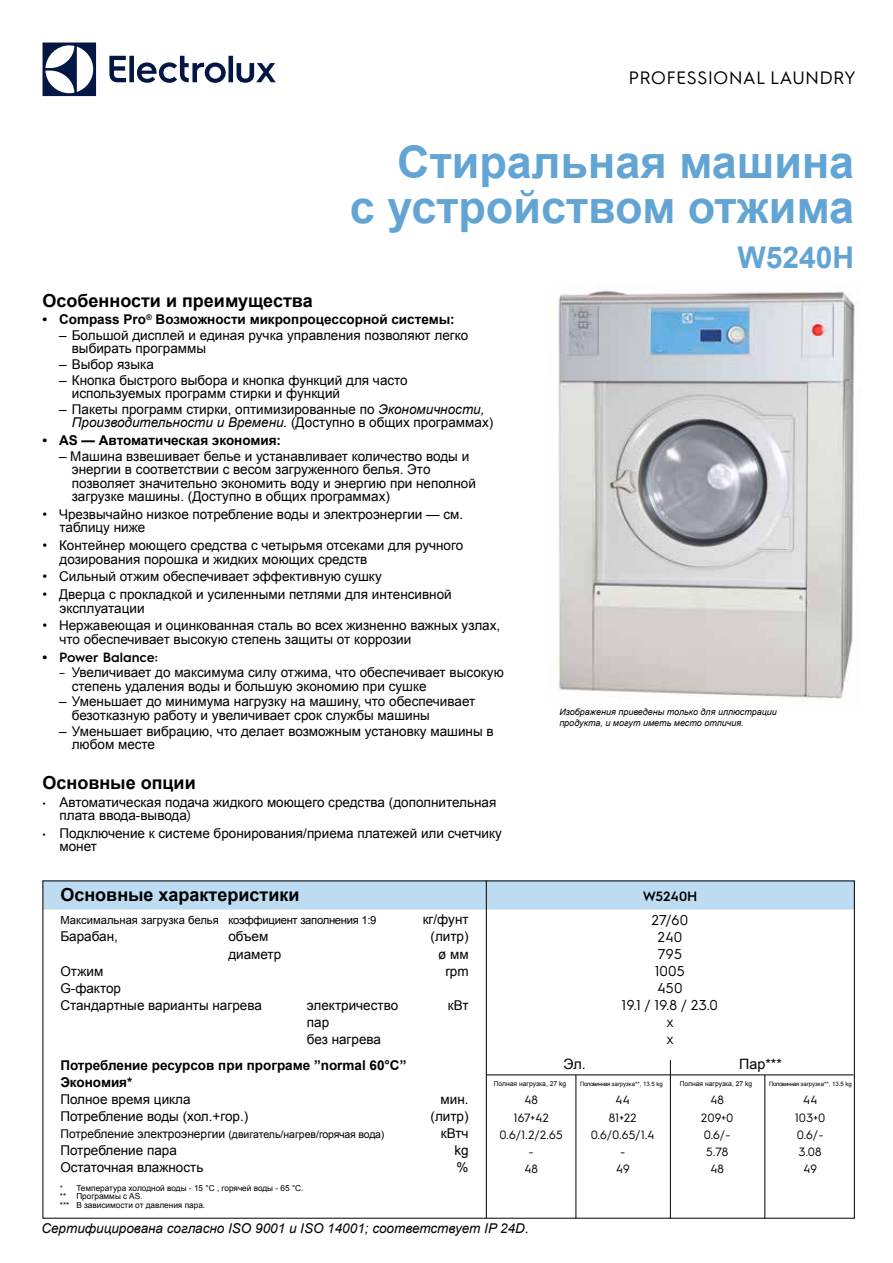
<style>
.page{position:relative;width:893px;height:1263px;background:#fff}
.page>*{position:absolute;margin:0;border:0;box-sizing:border-box;transform-origin:0 0}
.t1{font:700 45px/45px "Arial WGL";color:#62a4d3;text-align:right}
.t2{font:700 30px "Arial WGL";color:#62a4d3}
.t3{font:700 18px "Arial WGL";color:#000}
.t4{font:18px "Electrolux Sans";color:#000}
.t5{font:700 18px "Arial";color:#000}
.t6{font:14.25px/17.1px "Electrolux Sans";color:#000;text-align:center}
.t7{font:14.25px "Arial WGL";color:#000}
.t8{font:13.5px/13.5px "Arial";color:#000}
.t9{font:13.5px/13.5px "Arial WGL";color:#000}
.t10{font:italic 13.5px/13.5px "Arial";color:#000}
.t11{font:700 13.5px "Arial";color:#000}
.t12{font:italic 13.5px "Arial WGL";color:#000}
.t13{font:700 13.5px/17.1px "Arial WGL";color:#000}
.t14{font:600 13.5px "Electrolux Sans";color:#000}
.t15{font:12px "Electrolux Sans";color:#000}
.t16{font:12px "Arial WGL";color:#000}
.t17{font:11.25px "Arial WGL";letter-spacing:-.01em;color:#000}
.t18{font:italic 9px/10.8px "Arial WGL";color:#000}
.t19{font:8.25px "Arial";color:#000}
.t20{font:8.25px "Arial WGL";color:#000}
.t21{font:6.75px "Arial WGL";color:#000}
.t22{font:6px "Arial WGL";letter-spacing:-.035em;color:#000}
.s1{font-style:normal}
.s2{font-family:"Arial WGL";font-style:normal}
.s3{font-family:"Arial"}
.s4{font-family:"Arial";font-weight:700}
.s5{font-family:"Electrolux Sans"}
.s6{font-size:10.5px}
.s7{font-family:"Arial";font-size:10.5px}
</style>
<div class="page">
<svg style="left:43px;top:43px;width:53px;height:53px"></svg>
<svg style="left:109px;top:56px;width:167px;height:27px"></svg>
<img style="left:558px;top:290px;width:297px;height:409px">
<div style="left:45px;top:882px;width:808px;height:27px;background:#bddbf1"></div>
<hr style="left:486px;top:880px;width:1px;height:338px;background:#000">
<hr style="left:486px;top:1074px;width:368px;height:1px;background:#000">
<hr style="left:575px;top:1075px;width:1px;height:143px;background:#000">
<hr style="left:670px;top:1060px;width:1px;height:158px;background:#000">
<hr style="left:764px;top:1075px;width:1px;height:143px;background:#000">
<h3 class="t4" style="left:629px;top:65px;width:229px">PROFESSIONAL LAUNDRY</h3>
<h1 class="t1" style="left:350px;top:141px;width:506px">Стиральная машина<br>с устройством отжима</h1>
<h2 class="t2" style="left:737px;top:238px;width:118px">W5240H</h2>
<h3 class="t3" style="left:42px;top:288px;width:272px">Особенности и преимущества</h3>
<p class="t11" style="left:42px;top:311px;width:414px">• Compass Pro<sup>®</sup> Возможности микропроцессорной системы:</p>
<p class="t8" style="left:72px;top:329px;width:398px;text-indent:-13px">– Большой дисплей и единая ручка управления позволяют легко выбирать программы</p>
<p class="t8" style="left:59px;top:358px;width:96px">– Выбор языка</p>
<p class="t8" style="left:72px;top:373px;width:337px;text-indent:-13px">– Кнопка быстрого выбора и кнопка функций для часто используемых программ стирки и функций</p>
<p class="t10" style="left:72px;top:402px;width:423px;text-indent:-13px"><span class="s1">– Пакеты программ стирки, оптимизированные по</span> Экономичности,<br>Производительности и Времени. <span class="s2">(Доступно в общих программах)</span></p>
<p class="t11" style="left:42px;top:431px;width:240px">• AS — Автоматическая экономия:</p>
<p class="t8" style="left:72px;top:449px;width:406px;text-indent:-13px">– Машина взвешивает белье и устанавливает количество воды и энергии в соответствии с весом загруженного белья. Это позволяет значительно экономить воду и энергию при неполной</p>
<p class="t9" style="left:72px;top:490px;width:320px"><span class="s3">загрузке машины.</span> (Доступно в общих программах)</p>
<p class="t8" style="left:59px;top:508px;width:405px;text-indent:-17px">• Чрезвычайно низкое потребление воды и электроэнергии — см. таблицу ниже</p>
<p class="t8" style="left:59px;top:539px;width:405px;text-indent:-17px">• Контейнер моющего средства с четырьмя отсеками для ручного дозирования порошка и жидких моющих средств</p>
<p class="t8" style="left:42px;top:570px;width:341px">• Сильный отжим обеспечивает эффективную сушку</p>
<p class="t8" style="left:59px;top:588px;width:394px;text-indent:-17px">• Дверца с прокладкой и усиленными петлями для интенсивной эксплуатации</p>
<p class="t8" style="left:59px;top:619px;width:442px;text-indent:-17px">• Нержавеющая и оцинкованная сталь во всех жизненно важных узлах, что обеспечивает высокую степень защиты от коррозии</p>
<p class="t14" style="left:42px;top:647px;width:117px"><span class="s4">•</span> Power Balance:</p>
<p class="t8" style="left:72px;top:666px;width:433px;text-indent:-13px"><span class="s5">–</span> Увеличивает до максимума силу отжима, что обеспечивает высокую степень удаления воды и большую экономию при сушке</p>
<p class="t8" style="left:72px;top:695px;width:405px;text-indent:-13px">– Уменьшает до минимума нагрузку на машину, что обеспечивает безотказную работу и увеличивает срок службы машины</p>
<p class="t8" style="left:72px;top:724px;width:423px;text-indent:-13px">– Уменьшает вибрацию, что делает возможным установку машины в любом месте</p>
<h3 class="t5" style="left:42px;top:770px;width:155px">Основные опции</h3>
<p class="t9" style="left:59px;top:795px;width:438px;text-indent:-17px"><span class="s5">•</span> Автоматическая подача жидкого моющего средства (дополнительная плата ввода-вывода<span class="s5">)</span></p>
<p class="t9" style="left:59px;top:826px;width:444px;text-indent:-17px"><span class="s5">•</span> Подключение к системе бронирования/приема платежей или счетчику монет</p>
<p class="t18" style="left:559px;top:706px;width:219px">Изображения приведены только для иллюстрации продукта, и могут иметь место отличия.</p>
<h3 class="t3" style="left:60px;top:883px;width:241px">Основные характеристики</h3>
<p class="t17" style="left:60px;top:913px;width:318px">Максимальная загрузка белья коэффициент заполнения 1:9</p>
<p class="t9" style="left:423px;top:913px;width:47px">кг/фунт</p>
<p class="t9" style="left:60px;top:930px;width:59px">Барабан,</p>
<p class="t9" style="left:228px;top:930px;width:42px">объем</p>
<p class="t9" style="left:430px;top:930px;width:40px">(литр)</p>
<p class="t9" style="left:228px;top:947px;width:54px">диаметр</p>
<p class="t9" style="left:438px;top:947px;width:32px">ø мм</p>
<p class="t9" style="left:60px;top:964px;width:44px">Отжим</p>
<p class="t9" style="left:445px;top:964px;width:25px">rpm</p>
<p class="t9" style="left:60px;top:981px;width:62px">G-фактор</p>
<p class="t8" style="left:60px;top:998px;width:203px">Стандартные варианты нагрева</p>
<p class="t9" style="left:307px;top:998px;width:93px">электричество</p>
<p class="t9" style="left:448px;top:998px;width:22px">кВт</p>
<p class="t9" style="left:307px;top:1014px;width:76px;line-height:17.1px">пар<br>без нагрева</p>
<p class="t13" style="left:60px;top:1057px;width:348px">Потребление ресурсов при програме ”normal 60°C”<br>Экономия*</p>
<p class="t9" style="left:60px;top:1092px;width:132px">Полное время цикла</p>
<p class="t9" style="left:441px;top:1092px;width:30px">мин.</p>
<p class="t9" style="left:60px;top:1109px;width:189px">Потребление воды (хол.+гор.)</p>
<p class="t9" style="left:431px;top:1109px;width:40px">(литр)</p>
<p class="t16" style="left:60px;top:1126px;width:326px">Потребление электроэнергии <span class="s6">(двигатель/нагрев/</span><span class="s7">горячая вода</span><span class="s6">)</span></p>
<p class="t9" style="left:441px;top:1127px;width:29px">кВтч</p>
<p class="t9" style="left:60px;top:1144px;width:118px">Потребление пара</p>
<p class="t9" style="left:454px;top:1144px;width:16px">kg</p>
<p class="t9" style="left:60px;top:1161px;width:144px">Остаточная влажность</p>
<p class="t9" style="left:457px;top:1161px;width:14px">%</p>
<p class="t19" style="left:60px;top:1182px;width:245px"><span class="s5">*</span> Температура холодной воды - 15 °C , горячей воды - 65 °C.</p>
<p class="t20" style="left:60px;top:1191px;width:84px"><span class="s3">**</span> Программы с AS<span class="s3">.</span></p>
<p class="t19" style="left:60px;top:1200px;width:147px">*** В зависимости от давления пара.</p>
<p class="t14" style="left:643px;top:887px;width:56px">W5240H</p>
<p class="t6" style="left:622px;top:910px;width:98px">27/60<br>240<br>795<br>1005<br>450<br>19.1 / 19.8 / 23.0 x<br>x</p>
<p class="t7" style="left:564px;top:1054px;width:24px">Эл.</p>
<p class="t7" style="left:739px;top:1054px;width:44px">Пар***</p>
<p class="t21" style="left:494px;top:1080px;width:74px">Полная нагрузка, 27 kg</p>
<p class="t22" style="left:580px;top:1080px;width:84px">Половинная загрузка**, 13.5 kg</p>
<p class="t21" style="left:680px;top:1080px;width:74px">Полная нагрузка, 27 kg</p>
<p class="t22" style="left:769px;top:1080px;width:84px">Половинная загрузка**, 13.5 kg</p>
<p class="t15" style="left:524px;top:1092px;width:16px">48</p>
<p class="t15" style="left:616px;top:1092px;width:16px">44</p>
<p class="t15" style="left:710px;top:1092px;width:16px">48</p>
<p class="t15" style="left:803px;top:1092px;width:16px">44</p>
<p class="t15" style="left:514px;top:1109px;width:37px">167+42</p>
<p class="t15" style="left:609px;top:1109px;width:30px">81+22</p>
<p class="t15" style="left:701px;top:1109px;width:34px">209+0</p>
<p class="t15" style="left:795px;top:1109px;width:32px">103+0</p>
<p class="t15" style="left:500px;top:1126px;width:65px">0.6/1.2/2.65</p>
<p class="t15" style="left:591px;top:1126px;width:65px">0.6/0.65/1.4</p>
<p class="t15" style="left:704px;top:1126px;width:28px">0.6/-</p>
<p class="t15" style="left:797px;top:1126px;width:28px">0.6/-</p>
<p class="t15" style="left:529px;top:1143px;width:7px">-</p>
<p class="t15" style="left:620px;top:1143px;width:7px">-</p>
<p class="t15" style="left:706px;top:1143px;width:24px">5.78</p>
<p class="t15" style="left:799px;top:1143px;width:25px">3.08</p>
<p class="t15" style="left:524px;top:1160px;width:16px">48</p>
<p class="t15" style="left:616px;top:1160px;width:16px">49</p>
<p class="t15" style="left:710px;top:1160px;width:16px">48</p>
<p class="t15" style="left:804px;top:1160px;width:16px">49</p>
<p class="t12" style="left:41px;top:1220px;width:489px">Сертифицирована согласно ISO 9001 и ISO 14001; соответствует IP 24D.</p>
</div>
